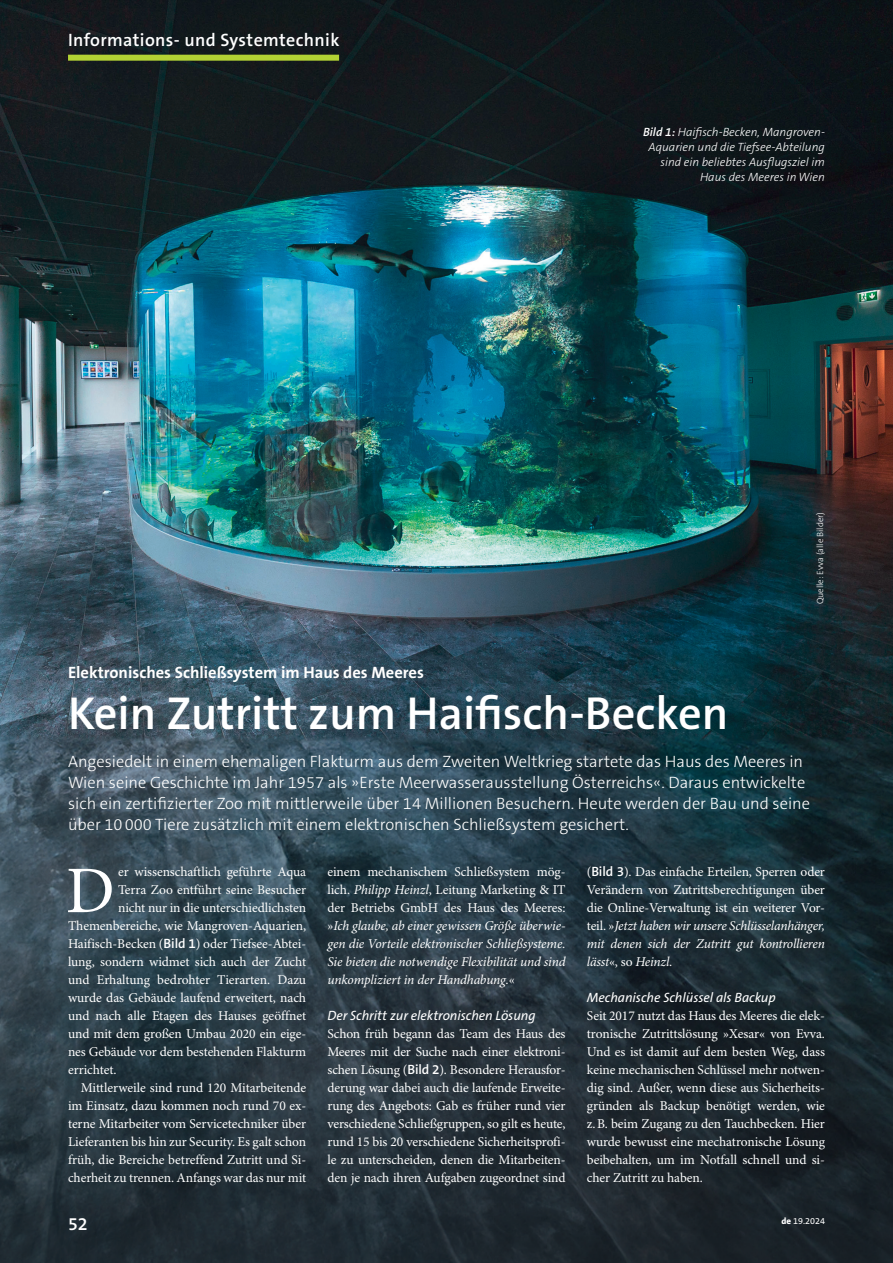
<style>
.page{position:relative;width:893px;height:1263px;background:#fff}
.page>*{position:absolute;margin:0;border:0;box-sizing:border-box;transform-origin:0 0}
.t1{font:66.6px "Minion Pro";color:#fff}
.t2{font:600 46.5px "The Sans Os F";color:#fff}
.t3{font:600 18px "The Sans Os F";letter-spacing:.02em;color:#fff}
.t4{font:300 16.5px/21px "The Sans Os F";color:#fff}
.t5{font:700 16.5px "The Sans Os F";color:#fff}
.t6{font:13.5px/18px "Minion Pro";letter-spacing:-.005em;color:#fff;text-align:justify}
.t7{font:italic 13.5px/18px "Minion Pro";letter-spacing:-.015em;color:#fff;text-align:justify}
.t8{font:italic 13.5px "The Sans Os F";letter-spacing:-.005em;color:#fff}
.t9{font:italic 300 12px/15px "The Sans Os F";color:#fff;text-align:right}
.t10{font:300 9px "The Sans Os F";color:#fff}
.t11{font:9px "The Sans Os F";color:#fff}
.s1{font-weight:600}
.s2{font-family:"The Sans Os F";font-weight:600}
.s3{font-style:italic}
.s4{font-style:normal}
.s5{font-weight:800}
</style>
<div class="page">
<img style="left:0;top:0;width:893px;height:1263px">
<div style="left:68px;top:55px;width:271px;height:6px;background:#b3d234"></div>
<h3 class="t3" style="left:68px;top:29px;width:273px">Informations- und Systemtechnik</h3>
<p class="t9" style="left:643px;top:125px;width:183px"><span class="s1">Bild 1:</span> Haifisch-Becken, Mangroven-Aquarien und die Tiefsee-Abteilung sind ein beliebtes Ausflugsziel im Haus des Meeres in Wien</p>
<p class="t10" style="left:814px;top:604px;width:94px;rotate:-90deg">Quelle: Evva (alle Bilder)</p>
<p class="t5" style="left:68px;top:662px;width:357px">Elektronisches Schließsystem im Haus des Meeres</p>
<h2 class="t2" style="left:68px;top:683px;width:662px">Kein Zutritt zum Haifisch-Becken</h2>
<p class="t4" style="left:68px;top:751px;width:744px">Angesiedelt in einem ehemaligen Flakturm aus dem Zweiten Weltkrieg startete das Haus des Meeres in Wien seine Geschichte im Jahr 1957 als »Erste Meerwasserausstellung Österreichs«. Daraus entwickelte sich ein zertifizierter Zoo mit mittlerweile über 14 Millionen Besuchern. Heute werden der Bau und seine über 10000 Tiere zusätzlich mit einem elektronischen Schließsystem gesichert.</p>
<h1 class="t1" style="left:66px;top:851px;width:50px">D</h1>
<p class="t6" style="left:118px;top:863px;width:190px">er wissenschaftlich geführte Aqua</p>
<p class="t6" style="left:587px;top:863px;width:240px">(<span class="s2">Bild 3</span>). Das einfache Erteilen, Sperren oder Verändern von Zutrittsberechtigungen über die Online-Verwaltung ist ein weiterer Vor&shy;teil. »<span class="s3">Jetzt haben wir unsere Schlüsselanhänger, mit denen sich der Zutritt gut kontrollieren lässt</span>«, so <span class="s3">Heinzl</span>.</p>
<p class="t8" style="left:587px;top:989px;width:190px">Mechanische Schlüssel als Backup</p>
<p class="t6" style="left:587px;top:1007px;width:240px">Seit 2017 nutzt das Haus des Meeres die elek&shy;tronische Zutrittslösung »Xesar« von Evva.<br>Und es ist damit auf dem besten Weg, dass keine mechanischen Schlüssel mehr notwen&shy;dig sind. Außer, wenn diese aus Sicherheits&shy;gründen als Backup benötigt werden, wie z.B. beim Zugang zu den Tauchbecken. Hier wurde bewusst eine mechatronische Lösung beibehalten, um im Notfall schnell und si&shy;cher Zutritt zu haben.</p>
<p class="t7" style="left:327px;top:863px;width:240px"><span class="s4">einem mechanischem Schließsystem mög&shy;lich.</span> Philipp Heinzl<span class="s4">, Leitung Marketing &amp; IT der Betriebs GmbH des Haus des Meeres: »</span>Ich glaube, ab einer gewissen Größe überwie&shy;gen die Vorteile elektronischer Schließsysteme.<br>Sie bieten die notwendige Flexibilität und sind unkompliziert in der Handhabung.<span class="s4">«</span></p>
<p class="t8" style="left:327px;top:1007px;width:210px">Der Schritt zur elektronischen Lösung</p>
<p class="t6" style="left:327px;top:1025px;width:240px">Schon früh begann das Team des Haus des Meeres mit der Suche nach einer elektroni&shy;schen Lösung (<span class="s2">Bild 2</span>). Besondere Herausfor&shy;derung war dabei auch die laufende Erweite&shy;rung des Angebots: Gab es früher rund vier verschiedene Schließgruppen, so gilt es heute, rund 15 bis 20 verschiedene Sicherheitsprofi&shy;le zu unterscheiden, denen die Mitarbeiten&shy;den je nach ihren Aufgaben zugeordnet sind</p>
<p class="t6" style="left:118px;top:881px;width:190px">Terra Zoo entführt seine Besucher</p>
<p class="t6" style="left:118px;top:899px;width:190px">nicht nur in die unterschiedlichsten</p>
<p class="t6" style="left:68px;top:917px;width:240px">Themenbereiche, wie Mangroven-Aquarien,</p>
<p class="t6" style="left:68px;top:935px;width:240px">Haifisch-Becken (<span class="s2">Bild 1</span>) oder Tiefsee-Abtei-</p>
<p class="t6" style="left:68px;top:953px;width:240px">lung, sondern widmet sich auch der Zucht</p>
<p class="t6" style="left:68px;top:971px;width:240px">und Erhaltung bedrohter Tierarten. Dazu</p>
<p class="t6" style="left:68px;top:989px;width:240px">wurde das Gebäude laufend erweitert, nach</p>
<p class="t6" style="left:68px;top:1007px;width:240px">und nach alle Etagen des Hauses geöffnet</p>
<p class="t6" style="left:68px;top:1025px;width:240px">und mit dem großen Umbau 2020 ein eige-</p>
<p class="t6" style="left:68px;top:1043px;width:240px">nes Gebäude vor dem bestehenden Flakturm</p>
<p class="t6" style="left:68px;top:1061px;width:50px">errichtet.</p>
<p class="t6" style="left:81px;top:1079px;width:227px">Mittlerweile sind rund 120 Mitarbeitende</p>
<p class="t6" style="left:68px;top:1097px;width:240px">im Einsatz, dazu kommen noch rund 70 ex-</p>
<p class="t6" style="left:68px;top:1115px;width:240px">terne Mitarbeiter vom Servicetechniker über</p>
<p class="t6" style="left:68px;top:1133px;width:240px">Lieferanten bis hin zur Security. Es galt schon</p>
<p class="t6" style="left:68px;top:1151px;width:240px">früh, die Bereiche betreffend Zutritt und Si-</p>
<p class="t6" style="left:68px;top:1169px;width:240px">cherheit zu trennen. Anfangs war das nur mit</p>
<h3 class="t3" style="left:68px;top:1213px;width:21px">52</h3>
<p class="t11" style="left:781px;top:1215px;width:45px"><span class="s5">de</span> 19.2024</p>
</div>
